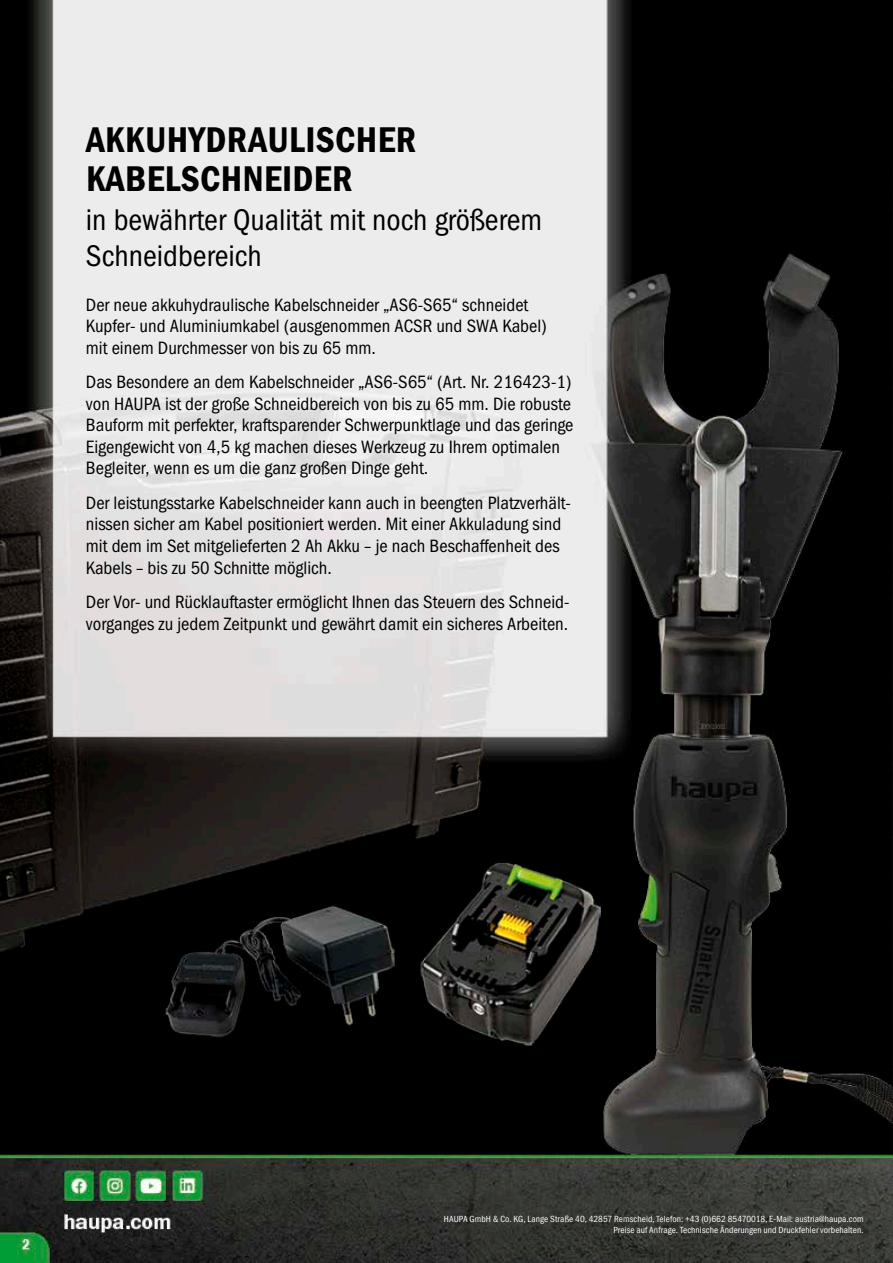
<style>
.page{position:relative;width:893px;height:1263px;background:#fff}
.page>*{position:absolute;margin:0;border:0;box-sizing:border-box;transform-origin:0 0}
.t1{font:36px/39px "Franklin Gothic Demi Cond ITC";letter-spacing:.01em;color:#000}
.t2{font:30px/36px "Franklin Gothic Book Cond ITC";color:#000}
.t3{font:18px/21.6px "Franklin Gothic Book Cond ITC";color:#000}
.t4{font:9px/10.9px "Franklin Gothic Book Cond ITC";letter-spacing:.01em;color:#fff;text-align:right}
</style>
<div class="page">
<img style="left:0;top:0;width:893px;height:1263px">
<h1 class="t1" style="left:86px;top:121px;width:331px">AKKUHYDRAULISCHER<br>KABELSCHNEIDER</h1>
<h2 class="t2" style="left:86px;top:202px;width:458px">in bewährter Qualität mit noch größerem<br>Schneidbereich</h2>
<p class="t3" style="left:86px;top:294px;width:463px">Der neue akkuhydraulische Kabelschneider „AS6-S65“ schneidet<br>Kupfer- und Aluminiumkabel (ausgenommen ACSR und SWA Kabel) mit einem Durchmesser von bis zu 65 mm.</p>
<p class="t3" style="left:86px;top:371px;width:489px">Das Besondere an dem Kabelschneider „AS6-S65“ (Art. Nr. 216423-1) von HAUPA ist der große Schneidbereich von bis zu 65 mm. Die robuste Bauform mit perfekter, kraftsparender Schwerpunktlage und das geringe Eigengewicht von 4,5 kg machen dieses Werkzeug zu Ihrem optimalen Begleiter, wenn es um die ganz großen Dinge geht.</p>
<p class="t3" style="left:86px;top:492px;width:487px">Der leistungsstarke Kabelschneider kann auch in beengten Platzverhält&shy;nissen sicher am Kabel positioniert werden. Mit einer Akkuladung sind mit dem im Set mitgelieferten 2 Ah Akku – je nach Beschaffenheit des Kabels – bis zu 50 Schnitte möglich.</p>
<p class="t3" style="left:86px;top:591px;width:485px">Der Vor- und Rücklauftaster ermöglicht Ihnen das Steuern des Schneid&shy;vorganges zu jedem Zeitpunkt und gewährt damit ein sicheres Arbeiten.</p>
<p class="t4" style="left:444px;top:1213px;width:421px">HAUPA GmbH &amp; Co. KG, Lange Straße 40, 42857 Remscheid, Telefon: +43 (0)662 85470018, E-Mail: austria@haupa.com<br>Preise auf Anfrage. Technische Änderungen und Druckfehler vorbehalten.</p>
</div>
